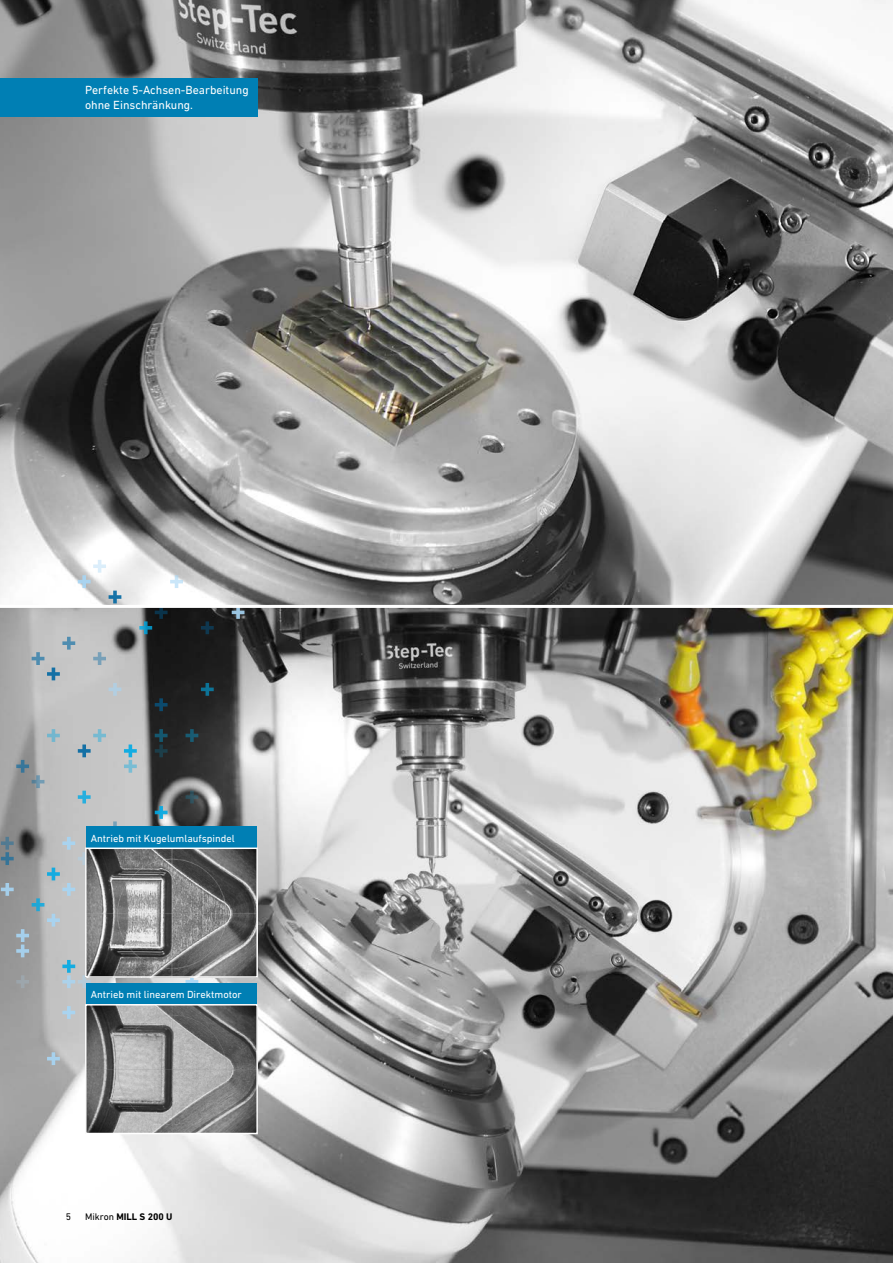
<style>
.page{position:relative;width:893px;height:1263px;background:#fff}
.page>*{position:absolute;margin:0;border:0;box-sizing:border-box;transform-origin:0 0}
.t1{font:12px/15px "DIN Next W1 G";color:#fff}
.t2{font:10.5px "DIN Next W1 G";color:#fff}
.t3{font:700 9.75px "DIN Next W1 G";color:#000}
.t4{font:9.75px "DIN Next W1 G";color:#000}
.s1{font-weight:400}
</style>
<div class="page">
<img style="left:0;top:0;width:893px;height:605px">
<img style="left:0;top:608px;width:893px;height:655px">
<svg style="left:47px;top:1052px;width:13px;height:13px"></svg>
<svg style="left:62px;top:1006px;width:13px;height:13px"></svg>
<svg style="left:186px;top:978px;width:12px;height:5px"></svg>
<svg style="left:109px;top:683px;width:12px;height:13px"></svg>
<svg style="left:170px;top:575px;width:13px;height:13px"></svg>
<svg style="left:232px;top:608px;width:12px;height:11px"></svg>
<svg style="left:155px;top:729px;width:13px;height:28px"></svg>
<svg style="left:155px;top:806px;width:13px;height:13px"></svg>
<svg style="left:201px;top:683px;width:13px;height:13px"></svg>
<svg style="left:78px;top:791px;width:13px;height:12px"></svg>
<svg style="left:124px;top:744px;width:13px;height:29px"></svg>
<svg style="left:47px;top:729px;width:13px;height:13px"></svg>
<svg style="left:186px;top:729px;width:12px;height:13px"></svg>
<svg style="left:186px;top:791px;width:12px;height:12px"></svg>
<svg style="left:16px;top:760px;width:28px;height:28px"></svg>
<svg style="left:32px;top:637px;width:43px;height:43px;background:#b3bcc1"></svg>
<svg style="left:78px;top:729px;width:28px;height:28px"></svg>
<svg style="left:93px;top:652px;width:13px;height:13px"></svg>
<svg style="left:78px;top:560px;width:43px;height:43px"></svg>
<svg style="left:139px;top:608px;width:29px;height:26px"></svg>
<svg style="left:155px;top:698px;width:13px;height:13px"></svg>
<svg style="left:201px;top:621px;width:13px;height:13px"></svg>
<svg style="left:109px;top:821px;width:12px;height:6px"></svg>
<svg style="left:1px;top:837px;width:90px;height:151px;background:#a5aaad"></svg>
<div style="left:87px;top:827px;width:170px;height:39px;background:#007fb4"></div>
<div style="left:87px;top:983px;width:170px;height:39px;background:#007fb4"></div>
<img style="left:88px;top:1007px;width:167px;height:124px">
<div style="left:85px;top:1004px;width:173px;height:130px;border:2px solid #fff"></div>
<img style="left:88px;top:850px;width:167px;height:125px">
<div style="left:85px;top:847px;width:173px;height:131px;border:2px solid #fff"></div>
<div style="left:0;top:78px;width:257px;height:39px;background:#007fb4"></div>
<p class="t1" style="left:85px;top:83px;width:165px">Perfekte 5-Achsen-Bearbeitung ohne Einschränkung.</p>
<p class="t2" style="left:91px;top:832px;width:146px">Antrieb mit Kugelumlaufspindel</p>
<p class="t2" style="left:91px;top:988px;width:153px">Antrieb mit linearem Direktmotor</p>
<p class="t4" style="left:66px;top:1211px;width:7px">5</p>
<p class="t3" style="left:85px;top:1211px;width:89px"><span class="s1">Mikron</span> MILL S 200 U</p>
</div>
